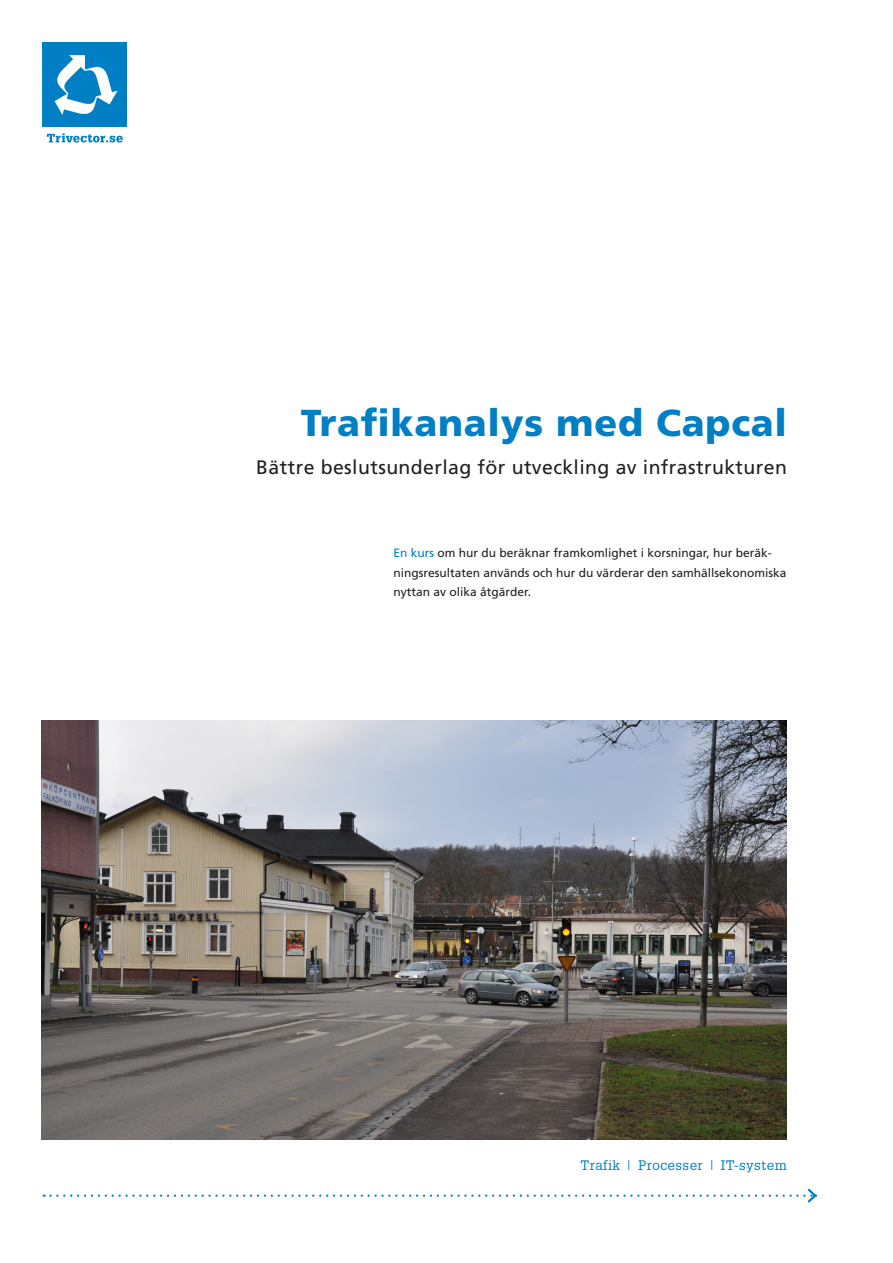
<style>
.page{position:relative;width:893px;height:1263px;background:#fff}
.page>*{position:absolute;margin:0;border:0;box-sizing:border-box;transform-origin:0 0}
.HuvRubrik_sid_1{font:900 37.5px "Frutiger LT Std";letter-spacing:.02em;color:#007fc5}
.Underrubrik_sid_1{font:19.5px "Frutiger";letter-spacing:.02em;color:#231f20}
.Trafik_Processer_IT{font:13.5px "Glypha LT Std";letter-spacing:.03em;color:#007fc5}
.Bröd_ingress_sid_1{font:12px/19.5px "Frutiger";color:#231f20}
.s1{color:#007fc5}
</style>
<div class="page">
<svg style="left:44px;top:1188px;width:774px;height:15px"></svg>
<div style="left:43px;top:43px;width:84px;height:84px;background:#007fc5"></div>
<svg style="left:55px;top:55px;width:63px;height:60px"></svg>
<svg style="left:47px;top:133px;width:76px;height:10px"></svg>
<img style="left:42px;top:721px;width:745px;height:419px">
<p class="HuvRubrik_sid_1" style="left:301px;top:400px;width:488px">Trafikanalys med Capcal</p>
<p class="Underrubrik_sid_1" style="left:256px;top:455px;width:532px">Bättre beslutsunderlag för utveckling av infrastrukturen</p>
<p class="Bröd_ingress_sid_1" style="left:393px;top:543px;width:395px"><span class="s1">En kurs</span> om hur du beräknar framkomlighet i korsningar, hur beräk&shy;ningsresultaten används och hur du värderar den samhällsekonomiska nyttan av olika åtgärder.</p>
<p class="Trafik_Processer_IT" style="left:580px;top:1157px;width:208px">Trafik | Processer | IT-system</p>
</div>
